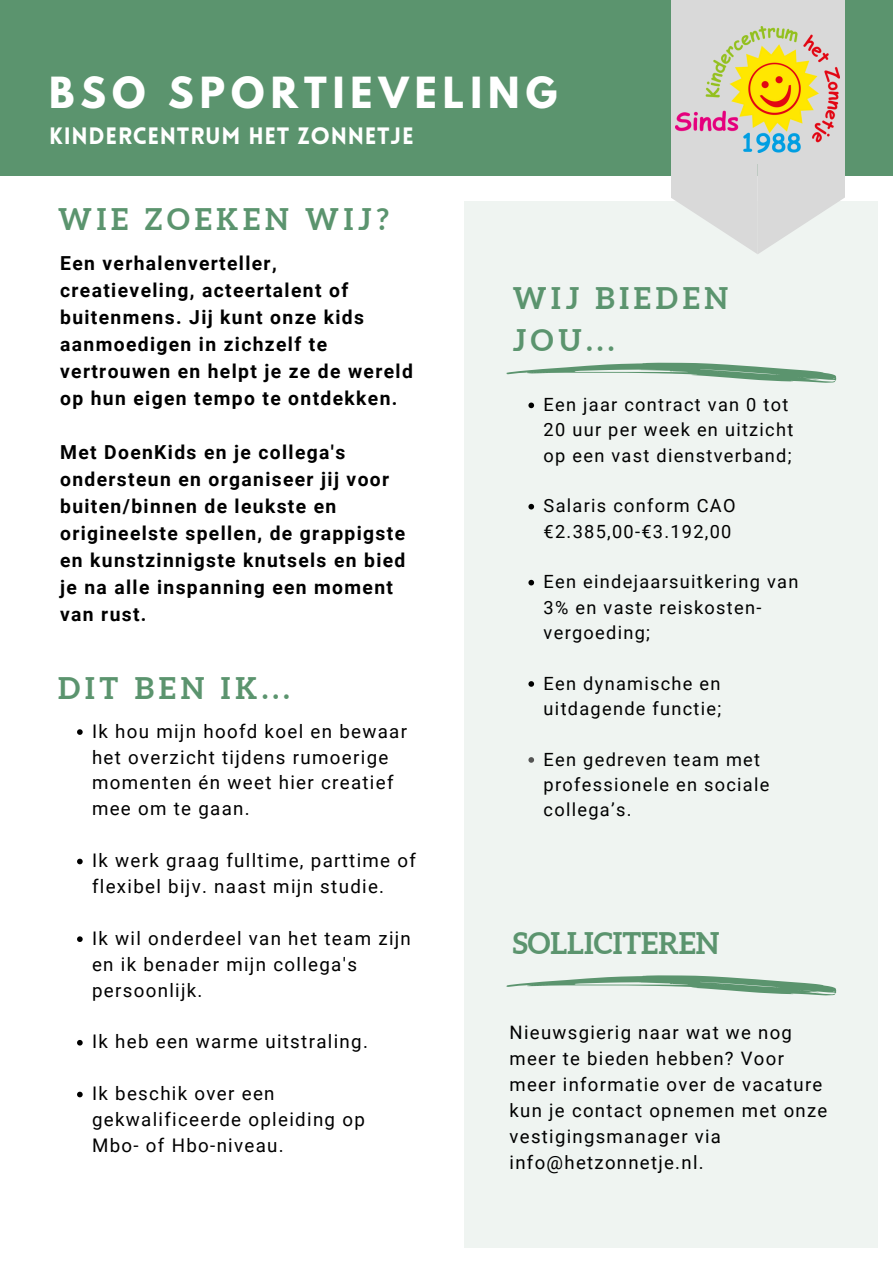
<style>
.page{position:relative;width:893px;height:1263px;background:#fff}
.page>*{position:absolute;margin:0;border:0;box-sizing:border-box;transform-origin:0 0}
.t1{font:700 38.03px "League Spartan";letter-spacing:.16em;color:#fff}
.t2{font:700 29.78px/41.6px "Aleo";letter-spacing:.16em;color:#5b946e}
.t3{font:700 29.78px "Aleo";color:#5b946e}
.t4{font:900 23.17px "Lovelo";letter-spacing:.03em;color:#fff}
.t5{font:700 19.27px/27px "Roboto";letter-spacing:.07em;color:#000}
.t6{font:18.75px/25.9px "Roboto";letter-spacing:.07em;color:#000}
.t7{font:18.52px/25.9px "Roboto";letter-spacing:.07em;color:#000}
.t8{font:18.23px/25.3px "Roboto";letter-spacing:.07em;color:#000}
</style>
<div class="page">
<div style="left:0;top:0;width:893px;height:175px;background:#5b946e"></div>
<div style="left:465px;top:202px;width:412px;height:1046px;background:#eff4f1"></div>
<div style="left:671px;top:0;width:173px;height:163px;background:#d9d9d9"></div>
<svg style="left:671px;top:163px;width:173px;height:91px"></svg>
<img style="left:676px;top:26px;width:163px;height:126px">
<svg style="left:506px;top:363px;width:330px;height:20px"></svg>
<svg style="left:528px;top:403px;width:6px;height:5px"></svg>
<svg style="left:528px;top:504px;width:6px;height:5px"></svg>
<svg style="left:528px;top:580px;width:6px;height:5px"></svg>
<svg style="left:528px;top:681px;width:6px;height:6px"></svg>
<svg style="left:528px;top:757px;width:6px;height:6px"></svg>
<svg style="left:77px;top:729px;width:6px;height:6px"></svg>
<svg style="left:77px;top:859px;width:6px;height:5px"></svg>
<svg style="left:77px;top:936px;width:6px;height:6px"></svg>
<svg style="left:77px;top:1040px;width:6px;height:5px"></svg>
<svg style="left:77px;top:1092px;width:6px;height:5px"></svg>
<svg style="left:506px;top:975px;width:330px;height:20px"></svg>
<h1 class="t1" style="left:49px;top:74px;width:509px">BSO SPORTIEVELING</h1>
<p class="t4" style="left:49px;top:126px;width:366px">KINDERCENTRUM HET ZONNETJE</p>
<h2 class="t2" style="left:58px;top:199px;width:332px">WIE ZOEKEN WIJ?</h2>
<p class="t5" style="left:60px;top:250px;width:354px">Een verhalenverteller, creatieveling, acteertalent of buitenmens. Jij kunt onze kids aanmoedigen in zichzelf te vertrouwen en helpt je ze de wereld op hun eigen tempo te ontdekken.</p>
<p class="t5" style="left:60px;top:439px;width:347px">Met DoenKids en je collega's ondersteun en organiseer jij voor buiten/binnen de leukste en origineelste spellen, de grappigste en kunstzinnigste knutsels en bied je na alle inspanning een moment van rust.</p>
<h2 class="t2" style="left:58px;top:668px;width:233px">DIT BEN IK...</h2>
<p class="t6" style="left:92px;top:718px;width:316px">Ik hou mijn hoofd koel en bewaar het overzicht tijdens rumoerige momenten én weet hier creatief mee om te gaan.</p>
<p class="t6" style="left:92px;top:848px;width:325px">Ik werk graag fulltime, parttime of flexibel bijv. naast mijn studie.</p>
<p class="t6" style="left:92px;top:925px;width:320px">Ik wil onderdeel van het team zijn en ik benader mijn collega's persoonlijk.</p>
<p class="t6" style="left:92px;top:1029px;width:277px">Ik heb een warme uitstraling.</p>
<p class="t6" style="left:92px;top:1081px;width:274px">Ik beschik over een gekwalificeerde opleiding op<br>Mbo- of Hbo-niveau.</p>
<h2 class="t2" style="left:513px;top:278px;width:217px">WIJ BIEDEN<br>JOU...</h2>
<p class="t8" style="left:543px;top:392px;width:251px">Een jaar contract van 0 tot<br>20 uur per week en uitzicht op een vast dienstverband;</p>
<p class="t8" style="left:543px;top:493px;width:193px">Salaris conform CAO €2.385,00-€3.192,00</p>
<p class="t8" style="left:543px;top:569px;width:256px">Een eindejaarsuitkering van<br>3% en vaste reiskosten&shy;vergoeding;</p>
<p class="t8" style="left:543px;top:671px;width:179px">Een dynamische en uitdagende functie;</p>
<p class="t8" style="left:543px;top:747px;width:227px">Een gedreven team met professionele en sociale collega’s.</p>
<h2 class="t3" style="left:513px;top:926px;width:208px">SOLLICITEREN</h2>
<p class="t7" style="left:509px;top:1020px;width:319px">Nieuwsgierig naar wat we nog meer te bieden hebben? Voor meer informatie over de vacature kun je contact opnemen met onze vestigingsmanager via info@hetzonnetje.nl.</p>
</div>
